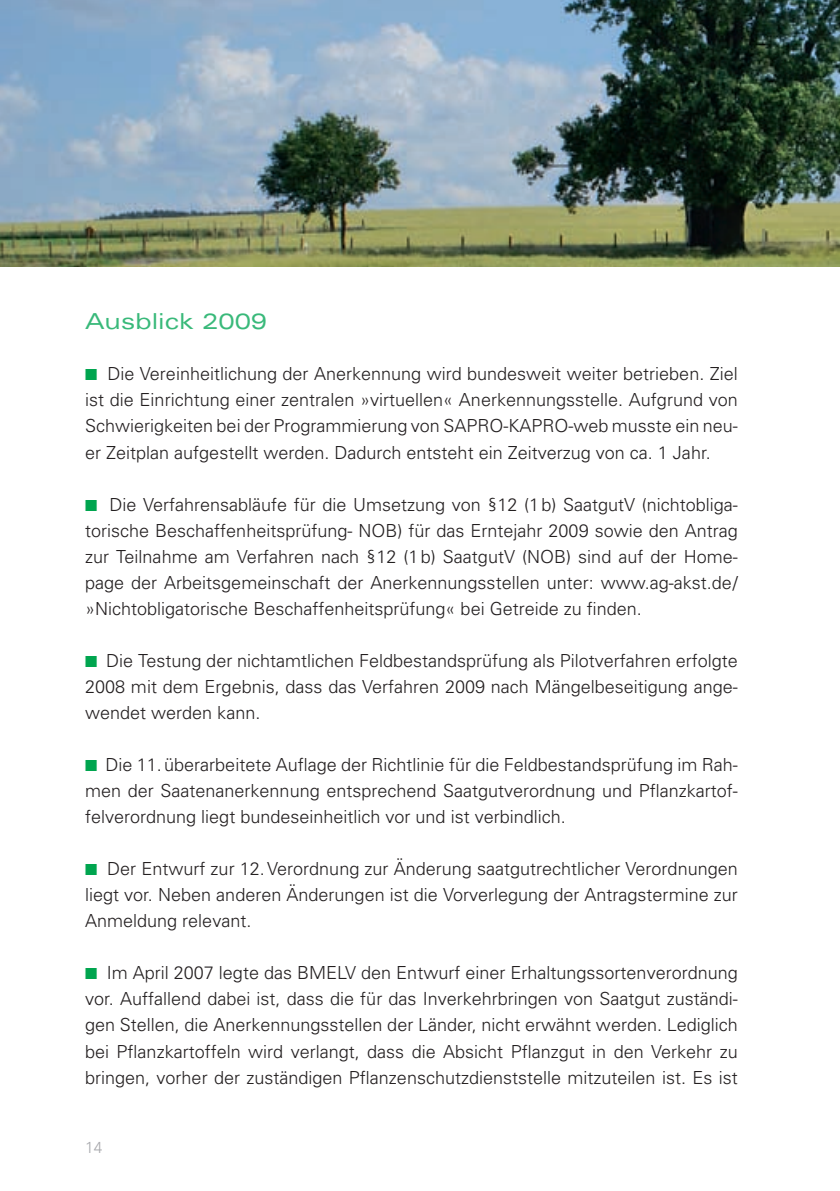
<style>
.page{position:relative;width:840px;height:1191px;background:#fff}
.page>*{position:absolute;margin:0;border:0;box-sizing:border-box;transform-origin:0 0}
.t1{font:expanded 22px "Univers";color:#39b97a}
.t2{font:300 18px/26px "Univers";color:#231f20;text-align:justify}
.t3{font:300 16px "Univers";color:#a8a9ad}
.s1{color:#00a54f}
</style>
<div class="page">
<img style="left:0;top:0;width:839px;height:266px">
<p class="t1" style="left:85px;top:308px;width:183px">Ausblick 2009</p>
<p class="t2" style="left:85px;top:360px;width:653px"><span class="s1">■</span> Die Vereinheitlichung der Anerkennung wird bundesweit weiter betrieben. Ziel ist die Einrichtung einer zentralen »virtuellen« Anerkennungsstelle. Aufgrund von Schwierigkeiten bei der Programmierung von SAPRO-KAPRO-web musste ein neu&shy;er Zeitplan aufgestellt werden. Dadurch entsteht ein Zeitverzug von ca. 1 Jahr.</p>
<p class="t2" style="left:85px;top:491px;width:653px"><span class="s1">■</span> Die Verfahrensabläufe für die Umsetzung von §12 (1 b) SaatgutV (nichtobliga&shy;torische Beschaffenheitsprüfung- NOB) für das Erntejahr 2009 sowie den Antrag zur Teilnahme am Verfahren nach §12 (1 b) SaatgutV (NOB) sind auf der Home&shy;page der Arbeitsgemeinschaft der Anerkennungsstellen unter: www.ag-akst.de/ »Nichtobligatorische Beschaffenheitsprüfung« bei Getreide zu finden.</p>
<p class="t2" style="left:85px;top:647px;width:654px"><span class="s1">■</span> Die Testung der nichtamtlichen Feldbestandsprüfung als Pilotverfahren erfolgte 2008 mit dem Ergebnis, dass das Verfahren 2009 nach Mängelbeseitigung ange&shy;wendet werden kann.</p>
<p class="t2" style="left:85px;top:751px;width:653px"><span class="s1">■</span> Die 11 .überarbeitete Auflage der Richtlinie für die Feldbestandsprüfung im Rah&shy;men der Saatenanerkennung entsprechend Saatgutverordnung und Pflanzkartof&shy;felverordnung liegt bundeseinheitlich vor und ist verbindlich.</p>
<p class="t2" style="left:85px;top:855px;width:653px"><span class="s1">■</span> Der Entwurf zur 12 .Verordnung zur Änderung saatgutrechtlicher Verordnungen liegt vor. Neben anderen Änderungen ist die Vorverlegung der Antragstermine zur Anmeldung relevant.</p>
<p class="t2" style="left:85px;top:959px;width:654px"><span class="s1">■</span> Im April 2007 legte das BMELV den Entwurf einer Erhaltungssortenverordnung vor. Auffallend dabei ist, dass die für das Inverkehrbringen von Saatgut zuständi&shy;gen Stellen, die Anerkennungsstellen der Länder, nicht erwähnt werden. Lediglich bei Pflanzkartoffeln wird verlangt, dass die Absicht Pflanzgut in den Verkehr zu bringen, vorher der zuständigen Pflanzenschutzdienststelle mitzuteilen ist. Es ist</p>
<p class="t3" style="left:85px;top:1137px;width:19px">1 4</p>
</div>
